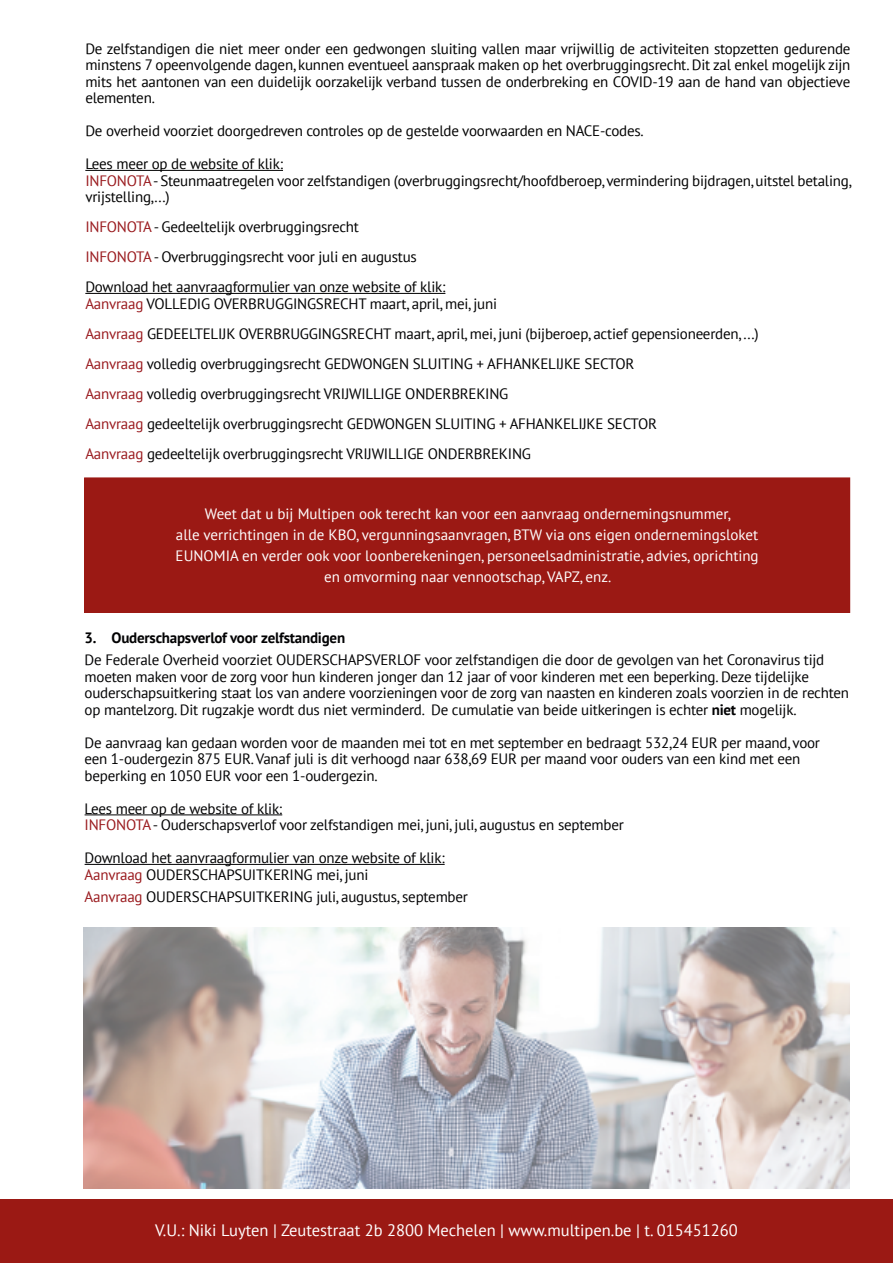
<style>
.page{position:relative;width:893px;height:1263px;background:#fff}
.page>*{position:absolute;margin:0;border:0;box-sizing:border-box;transform-origin:0 0}
.t1{font:16.5px "PT Sans";color:#fff}
.t2{font:15px/16.5px "PT Sans";letter-spacing:-.015em;color:#020203}
.t3{font:15px/16.5px "PT Sans";letter-spacing:-.015em;color:#000}
.t4{font:15px/21px "PT Sans";color:#fff;text-align:center}
.t5{font:700 15px "PT Sans";letter-spacing:-.015em;color:#020203}
.s1{color:#99191d}
.s2{font-weight:700}
</style>
<div class="page">
<hr style="left:85px;top:170px;width:198px;height:1px;background:#000">
<hr style="left:85px;top:293px;width:360px;height:1px;background:#000">
<div style="left:85px;top:478px;width:765px;height:134px;background:#9b1914"></div>
<div style="left:84px;top:477px;width:766px;height:136px;border:1px solid #9b1914"></div>
<hr style="left:85px;top:814px;width:197px;height:1px;background:#020203">
<hr style="left:85px;top:864px;width:360px;height:1px;background:#020203">
<div style="left:0;top:1199px;width:893px;height:64px;background:#9b1914"></div>
<img style="left:84px;top:928px;width:765px;height:260px">
<p class="t3" style="left:85px;top:40px;width:767px;text-align:justify">De zelfstandigen die niet meer onder een gedwongen sluiting vallen maar vrijwillig de activiteiten stopzetten gedurende minstens 7 opeenvolgende dagen, kunnen eventueel aanspraak maken op het overbruggingsrecht. Dit zal enkel mogelijk zijn mits het aantonen van een duidelijk oorzakelijk verband tussen de onderbreking en COVID-19 aan de hand van objectieve elementen.</p>
<p class="t3" style="left:85px;top:122px;width:560px">De overheid voorziet doorgedreven controles op de gestelde voorwaarden en NACE-codes.</p>
<p class="t3" style="left:85px;top:155px;width:768px">Lees meer op de website of klik:<br><span class="s1">INFONOTA</span> - Steunmaatregelen voor zelfstandigen (overbruggingsrecht/hoofdberoep, vermindering bijdragen, uitstel betaling, vrijstelling,...)</p>
<p class="t3" style="left:85px;top:212px;width:362px;line-height:30px"><span class="s1">INFONOTA</span> - Gedeeltelijk overbruggingsrecht<br><span class="s1">INFONOTA</span> - Overbruggingsrecht voor juli en augustus<br>Download het aanvraagformulier van onze website of klik:</p>
<p class="t2" style="left:85px;top:288px;width:675px;line-height:30px"><span class="s1">Aanvraag</span> VOLLEDIG OVERBRUGGINGSRECHT maart, april, mei, juni<br><span class="s1">Aanvraag</span> GEDEELTELIJK OVERBRUGGINGSRECHT maart, april, mei, juni (bijberoep, actief gepensioneerden, ...)<br><span class="s1">Aanvraag</span> volledig overbruggingsrecht GEDWONGEN SLUITING + AFHANKELIJKE SECTOR<br><span class="s1">Aanvraag</span> volledig overbruggingsrecht VRIJWILLIGE ONDERBREKING<br><span class="s1">Aanvraag</span> gedeeltelijk overbruggingsrecht GEDWONGEN SLUITING + AFHANKELIJKE SECTOR<br><span class="s1">Aanvraag</span> gedeeltelijk overbruggingsrecht VRIJWILLIGE ONDERBREKING</p>
<p class="t4" style="left:176px;top:503px;width:585px">Weet dat u bij Multipen ook terecht kan voor een aanvraag ondernemingsnummer,<br>alle verrichtingen in de KBO, vergunningsaanvragen, BTW via ons eigen ondernemingsloket EUNOMIA en verder ook voor loonberekeningen, personeelsadministratie, advies, oprichting en omvorming naar vennootschap, VAPZ, enz.</p>
<p class="t5" style="left:85px;top:627px;width:262px">3. Ouderschapsverlof voor zelfstandigen</p>
<p class="t2" style="left:85px;top:651px;width:766px">De Federale Overheid voorziet OUDERSCHAPSVERLOF voor zelfstandigen die door de gevolgen van het Coronavirus tijd moeten maken voor de zorg voor hun kinderen jonger dan 12 jaar of voor kinderen met een beperking. Deze tijdelijke ouderschapsuitkering staat los van andere voorzieningen voor de zorg van naasten en kinderen zoals voorzien in de rechten op mantelzorg. Dit rugzakje wordt dus niet verminderd. De cumulatie van beide uitkeringen is echter <span class="s2">niet</span> mogelijk.</p>
<p class="t2" style="left:85px;top:734px;width:737px">De aanvraag kan gedaan worden voor de maanden mei tot en met september en bedraagt 532,24 EUR per maand, voor een 1-oudergezin 875 EUR. Vanaf juli is dit verhoogd naar 638,69 EUR per maand voor ouders van een kind met een beperking en 1050 EUR voor een 1-oudergezin.</p>
<p class="t2" style="left:85px;top:800px;width:541px">Lees meer op de website of klik:<br><span class="s1">INFONOTA</span> - Ouderschapsverlof voor zelfstandigen mei, juni, juli, augustus en september</p>
<p class="t2" style="left:85px;top:849px;width:362px">Download het aanvraagformulier van onze website of klik:<br><span class="s1">Aanvraag</span> OUDERSCHAPSUITKERING mei, juni</p>
<p class="t2" style="left:85px;top:888px;width:385px"><span class="s1">Aanvraag</span> OUDERSCHAPSUITKERING juli, augustus, september</p>
<p class="t1" style="left:155px;top:1220px;width:584px">V.U.: Niki Luyten | Zeutestraat 2b 2800 Mechelen | www.multipen.be | t. 015451260</p>
</div>
